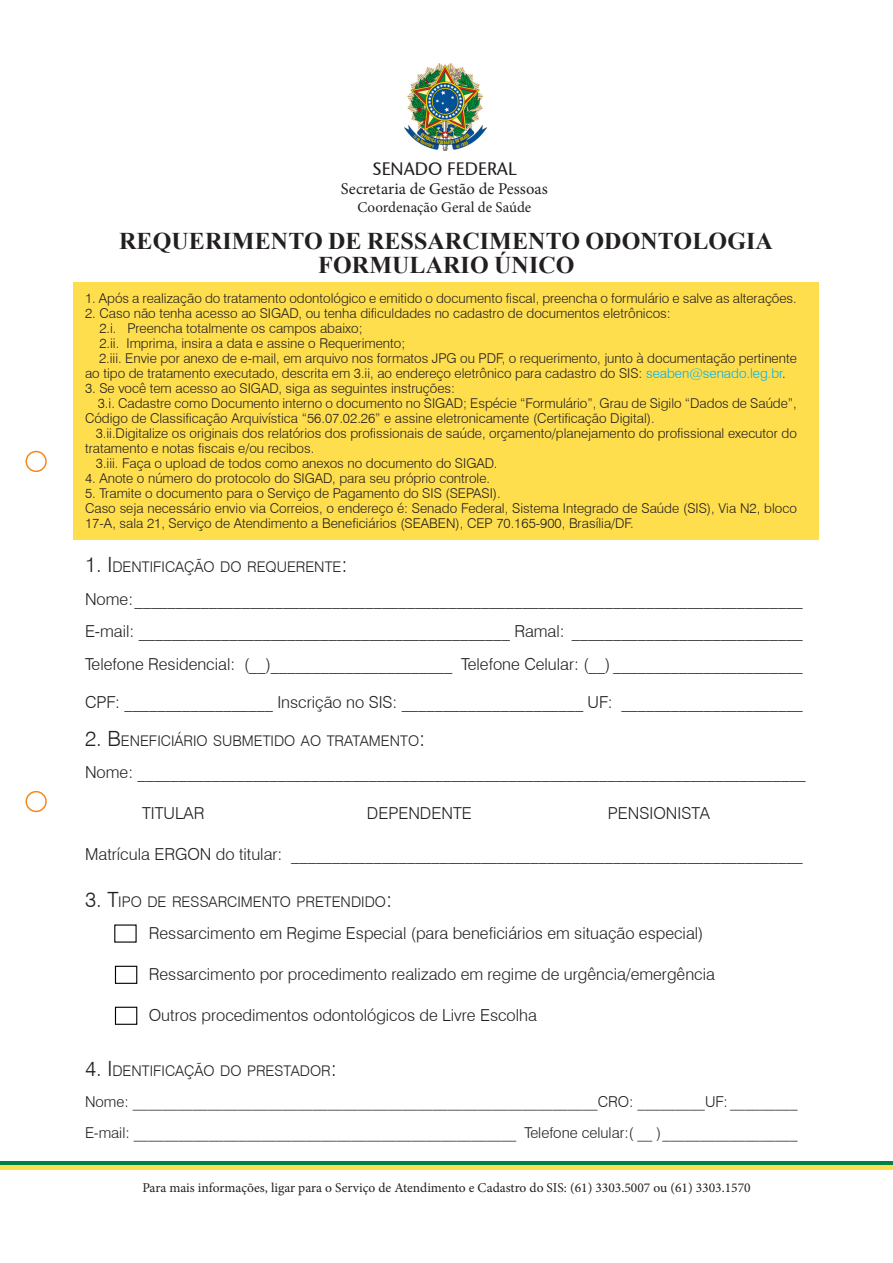
<style>
.page{position:relative;width:893px;height:1263px;background:#fff}
.page>*{position:absolute;margin:0;border:0;box-sizing:border-box;transform-origin:0 0}
.t1{font:700 24px "Times New Roman";letter-spacing:.005em;color:#231f20}
.t2{font:18px "Stone Sans ITCTT Medium";color:#231f20}
.t3{font:300 16.5px "Swiss 721 BT";color:#231f20}
.t4{font:16.5px "Minion Pro";color:#231f20}
.t5{font:300 15px "Swiss 721 BT";color:#231f20}
.t6{font:15px "Minion Pro";color:#231f20}
.t7{font:300 14.7px "Swiss 721 BT";color:#231f20}
.Estilo_de_parágrafo{font:300 13.5px/15px "Swiss 721 BT";color:#231f20}
.t8{font:13.5px "Minion Pro";color:#231f20}
.s1{color:#00aeef}
.s2{font-size:21px}
</style>
<div class="page">
<hr style="left:0;top:1161px;width:893px;height:4px;background:#00814b">
<hr style="left:0;top:1165px;width:893px;height:4px;background:#ffde4e">
<div style="left:26px;top:451px;width:21px;height:21px;border:2px solid #f5871f;border-radius:50%"></div>
<div style="left:26px;top:791px;width:21px;height:21px;border:2px solid #f5871f;border-radius:50%"></div>
<img style="left:404px;top:64px;width:82px;height:87px">
<div style="left:74px;top:282px;width:745px;height:258px;background:#ffde4e"></div>
<svg style="left:114px;top:924px;width:23px;height:19px"></svg>
<div style="left:115px;top:966px;width:22px;height:18px;background:#fff;border:1px solid #000"></div>
<div style="left:115px;top:1007px;width:22px;height:18px;background:#fff;border:1px solid #000"></div>
<h2 class="t2" style="left:372px;top:157px;width:146px">SENADO FEDERAL</h2>
<p class="t4" style="left:341px;top:178px;width:209px">Secretaria de Gestão de Pessoas</p>
<p class="t6" style="left:357px;top:198px;width:175px">Coordenação Geral de Saúde</p>
<p class="t1" style="left:119px;top:223px;width:655px">REQUERIMENTO DE RESSARCIMENTO ODONTOLOGIA</p>
<p class="t1" style="left:318px;top:248px;width:258px">FORMULARIO ÚNICO</p>
<p class="Estilo_de_parágrafo" style="left:85px;top:290px;width:713px">1. Após a realização do tratamento odontológico e emitido o documento fiscal, preencha o formulário e salve as alterações.</p>
<p class="Estilo_de_parágrafo" style="left:85px;top:305px;width:587px">2. Caso não tenha acesso ao SIGAD, ou tenha dificuldades no cadastro de documentos eletrônicos:</p>
<p class="Estilo_de_parágrafo" style="left:99px;top:320px;width:265px">2.i. Preencha totalmente os campos abaixo;</p>
<p class="Estilo_de_parágrafo" style="left:99px;top:335px;width:307px">2.ii. Imprima, insira a data e assine o Requerimento;</p>
<p class="Estilo_de_parágrafo" style="left:85px;top:350px;width:713px;text-indent:14px">2.iii. Envie por anexo de e-mail, em arquivo nos formatos JPG ou PDF, o requerimento, junto à documentação pertinente ao tipo de tratamento executado, descrita em 3.ii, ao endereço eletrônico para cadastro do SIS: <span class="s1">seaben@senado.leg.br</span>.</p>
<p class="Estilo_de_parágrafo" style="left:85px;top:380px;width:371px">3. Se você tem acesso ao SIGAD, siga as seguintes instruções:</p>
<p class="Estilo_de_parágrafo" style="left:85px;top:395px;width:713px;text-indent:13px">3.i. Cadastre como Documento interno o documento no SIGAD; Espécie “Formulário”, Grau de Sigilo “Dados de Saúde”,<br>Código de Classificação Arquivística “56.07.02.26” e assine eletronicamente (Certificação Digital).</p>
<p class="Estilo_de_parágrafo" style="left:85px;top:425px;width:713px;text-indent:11px">3.ii.Digitalize os originais dos relatórios dos profissionais de saúde, orçamento/planejamento do profissional executor do tratamento e notas fiscais e/ou recibos.</p>
<p class="Estilo_de_parágrafo" style="left:96px;top:455px;width:403px">3.iii. Faça o upload de todos como anexos no documento do SIGAD.</p>
<p class="Estilo_de_parágrafo" style="left:85px;top:470px;width:407px">4. Anote o número do protocolo do SIGAD, para seu próprio controle.</p>
<p class="Estilo_de_parágrafo" style="left:85px;top:485px;width:417px">5. Tramite o documento para o Serviço de Pagamento do SIS (SEPASI).</p>
<p class="Estilo_de_parágrafo" style="left:85px;top:500px;width:713px">Caso seja necessário envio via Correios, o endereço é: Senado Federal, Sistema Integrado de Saúde (SIS), Via N2, bloco<br>17-A, sala 21, Serviço de Atendimento a Beneficiários (SEABEN), CEP 70.165-900, Brasília/DF.</p>
<p class="t7" style="left:85px;top:558px;width:264px"><span class="s2">1.</span> <span class="s2">I</span>DENTI FICAÇÃO DO REQUERENTE<span class="s2">:</span></p>
<p class="t3" style="left:85px;top:589px;width:719px">Nome:_________________________________________________________________________________</p>
<p class="t3" style="left:85px;top:621px;width:719px">E-mail: _____________________________________________ Ramal: ____________________________</p>
<p class="t3" style="left:85px;top:654px;width:719px">Telefone Residencial: (__)______________________ Telefone Celular: (__) _______________________</p>
<p class="t3" style="left:85px;top:692px;width:719px">CPF: __________________ Inscrição no SIS: ______________________ UF: ______________________</p>
<p class="t7" style="left:85px;top:731px;width:342px"><span class="s2">2. B</span>ENEFICIÁRIO SUBMETI DO AO TRATAMENTO<span class="s2">:</span></p>
<p class="t3" style="left:85px;top:762px;width:722px">Nome: _________________________________________________________________________________</p>
<p class="t3" style="left:142px;top:803px;width:64px">TITULAR</p>
<p class="t3" style="left:367px;top:803px;width:106px">DEPENDENTE</p>
<p class="t3" style="left:608px;top:803px;width:103px">PENSIONISTA</p>
<p class="t3" style="left:85px;top:844px;width:719px">Matrícula ERGON do titular: ______________________________________________________________</p>
<p class="t7" style="left:85px;top:892px;width:309px"><span class="s2">3. T</span>I PO DE RESSARCI MENTO PRETENDI DO<span class="s2">:</span></p>
<p class="t3" style="left:149px;top:923px;width:556px">Ressarcimento em Regime Especial (para beneficiários em situação especial)</p>
<p class="t3" style="left:149px;top:964px;width:568px">Ressarcimento por procedimento realizado em regime de urgência/emergência</p>
<p class="t3" style="left:149px;top:1005px;width:390px">Outros procedimentos odontológicos de Livre Escolha</p>
<p class="t7" style="left:85px;top:1062px;width:253px"><span class="s2">4.</span> <span class="s2">I</span>DENTI FICAÇÃO DO PRESTADOR<span class="s2">:</span></p>
<p class="t5" style="left:85px;top:1093px;width:714px">Nome: ______________________________________________________________CRO: _________UF: _________</p>
<p class="t5" style="left:85px;top:1123px;width:714px">E-mail: ___________________________________________________ Telefone celular:( __ )__________________</p>
<p class="t8" style="left:142px;top:1179px;width:610px">Para mais informações, ligar para o Serviço de Atendimento e Cadastro do SIS: (61) 3303.5007 ou (61) 3303.1570</p>
</div>
